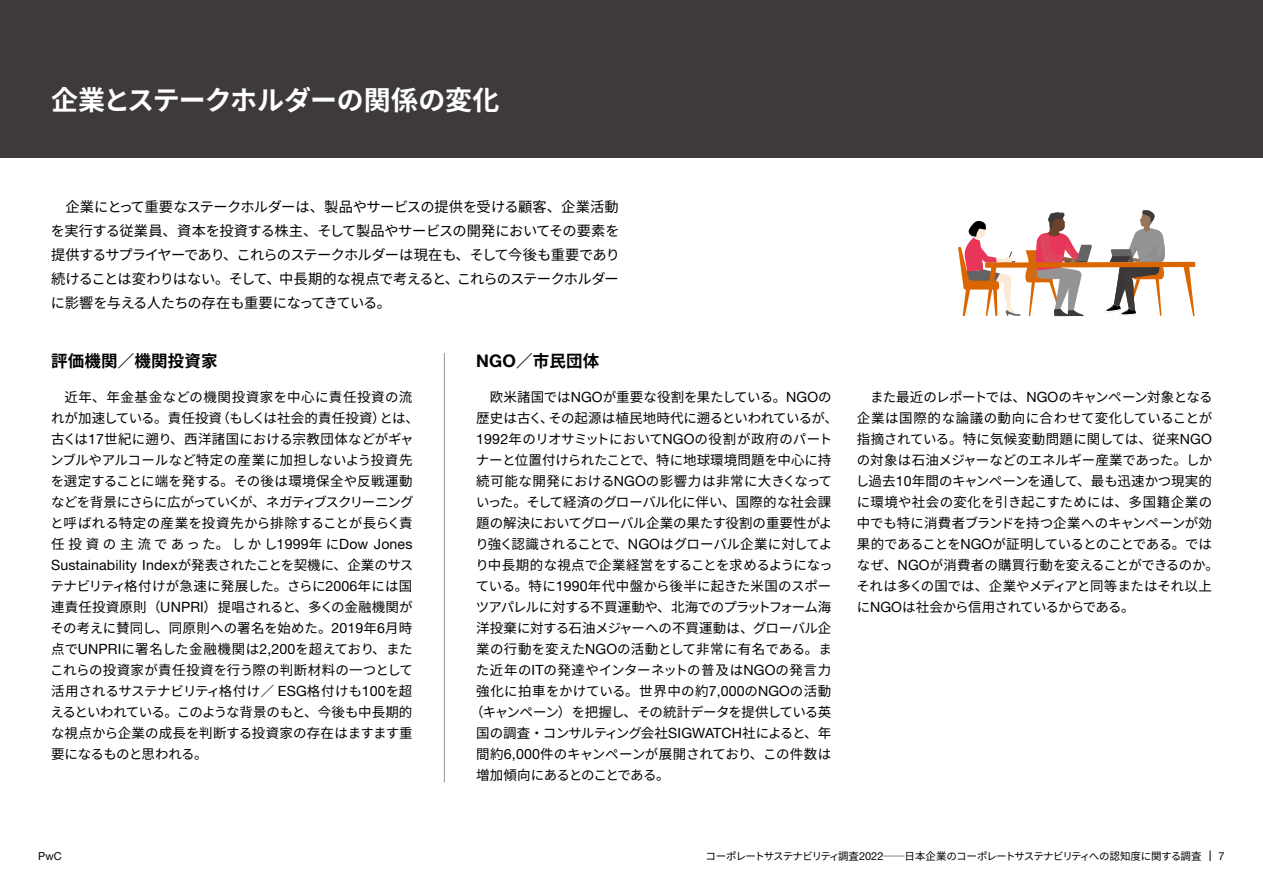
<style>
.page{position:relative;width:1263px;height:893px;background:#fff}
.page>*{position:absolute;margin:0;border:0;box-sizing:border-box;transform-origin:0 0}
.t1{font:700 27px "Noto Sans CJ Kjp";letter-spacing:-.005em;color:#fff}
.t2{font:700 16.5px "Noto Sans CJ Kjp";letter-spacing:.01em;color:#000}
.t3{font:14.25px/24px "Noto Sans CJ Kjp";letter-spacing:-.04em;color:#000;text-align:right}
.t4{font:14.1px "Helvetica Neue LT Std";letter-spacing:.01em;color:#000}
.t5{font:13.5px/21px "Noto Sans CJ Kjp";letter-spacing:-.01em;color:#000}
.t6{font:13.5px "Noto Sans CJ Kjp";letter-spacing:.01em;color:#000}
.t7{font:13.5px "Noto Sans CJ Kjp";letter-spacing:-.065em;color:#000}
.t8{font:13.5px "Noto Sans CJ Kjp";letter-spacing:.025em;color:#000}
.t9{font:13.5px/21px "Noto Sans CJ Kjp";letter-spacing:.045em;color:#000}
.t10{font:13.5px "Noto Sans CJ Kjp";letter-spacing:-.035em;color:#000}
.t11{font:13.5px "Noto Sans CJ Kjp";letter-spacing:-.06em;color:#000}
.t12{font:13.5px "Noto Sans CJ Kjp";letter-spacing:.035em;color:#000}
.t13{font:13.5px "Noto Sans CJ Kjp";letter-spacing:-.045em;color:#000}
.t14{font:13.5px "Noto Sans CJ Kjp";letter-spacing:.03em;color:#000}
.t15{font:13.5px "Noto Sans CJ Kjp";letter-spacing:.015em;color:#000}
.t16{font:13.5px "Noto Sans CJ Kjp";letter-spacing:-.05em;color:#000}
.t17{font:10.95px "Helvetica Neue LT Std";color:#000}
.t18{font:10.5px "Noto Sans CJ Kjp";letter-spacing:-.07em;color:#000}
.s1{font-family:"Helvetica Neue LT Std";font-size:14.1px}
.s2{font-family:"Noto Sans CJ Kjp";font-size:13.5px}
.s3{font-family:"Helvetica Neue";font-size:17.4px}
.s4{font-family:"Helvetica Neue LT Std";font-size:10.95px}
</style>
<div class="page">
<div style="left:0;top:0;width:1263px;height:157px;background:#3e3a39"></div>
<hr style="left:444px;top:353px;width:1px;height:429px;background:#949495">
<svg style="left:958px;top:210px;width:237px;height:106px"></svg>
<h1 class="t1" style="left:51px;top:85px;width:450px">企業とステークホルダーの関係の変化</h1>
<p class="t3" style="left:51px;top:195px;width:571px">　企業にとって重要なステークホルダーは、製品やサービスの提供を受ける顧客、企業活動を実行する従業員、資本を投資する株主、そして製品やサービスの開発においてその要素を提供するサプライヤーであり、これらのステークホルダーは現在も、そして今後も重要でありこれらのステークホルダー</p>
<p class="t3" style="left:51px;top:267px;width:410px;text-align:left">続けることは変わりはない。そして、中長期的な視点で考えると、に影響を与える人たちの存在も重要になってきている。</p>
<p class="t2" style="left:51px;top:352px;width:168px">評価機関／機関投資家</p>
<p class="t9" style="left:380px;top:386px;width:41px;text-indent:-315px">近年、年金基金などの機関投資家を中心に責任投資の流とは、</p>
<p class="t6" style="left:217px;top:410px;width:171px">（もしくは社会的責任投資）</p>
<p class="t5" style="left:50px;top:407px;width:365px">れが加速している。責任投資<br>古くは<span class="s1">17</span>世紀に遡り、西洋諸国における宗教団体などがギャンブルやアルコールなど特定の産業に加担しないよう投資先を選定することに端を発する。その後は環境保全や反戦運動などを背景にさらに広がっていくが、ネガティブスクリーニングと呼ばれる特定の産業を投資先から排除することが長らく責任投資の主流であった。しかし<span class="s1">1999</span>年に<span class="s1">Dow Jones</span></p>
<p class="t4" style="left:51px;top:556px;width:364px">Sustainability Index<span class="s2">が発表されたことを契機に、企業のサス</span></p>
<p class="t5" style="left:50px;top:575px;width:364px;text-align:justify">テナビリティ格付けが急速に発展した。さらに<span class="s1">2006</span>年には国連責任投資原則（<span class="s1">UNPRI</span>）提唱されると、多くの金融機関がその考えに賛同し、同原則への署名を始めた。<span class="s1">2019</span>年<span class="s1">6</span>月時点で<span class="s1">UNPRI</span>に署名した金融機関は<span class="s1">2,200</span>を超えており、またこれらの投資家が責任投資を行う際の判断材料の一つとして活用されるサステナビリティ格付け／ <span class="s1">ESG</span>格付けも<span class="s1">100</span>を超えるといわれている。このような背景のもと、今後も中長期的な視点から企業の成長を判断する投資家の存在はますます重要になるものと思われる。</p>
<p class="t2" style="left:476px;top:352px;width:125px"><span class="s3">NGO</span>／市民団体</p>
<p class="t5" style="left:549px;top:386px;width:291px;text-indent:-59px">欧米諸国では<span class="s1">NGO</span>が重要な役割を果たしている。<span class="s1">NGO</span>のその起源は植民地時代に遡るといわれているが、</p>
<p class="t5" style="left:476px;top:407px;width:68px">歴史は古く</p>
<p class="t6" style="left:476px;top:431px;width:358px"><span class="s1">1992</span>年のリオサミットにおいて<span class="s1">NGO</span>の役割が政府のパート</p>
<p class="t5" style="left:476px;top:449px;width:357px">ナーと位置付けられたことで、特に地球環境問題を中心に持</p>
<p class="t14" style="left:476px;top:473px;width:357px">続可能な開発における<span class="s1">NGO</span>の影響力は非常に大きくなって</p>
<p class="t5" style="left:476px;top:491px;width:357px">いった。そして経済のグローバル化に伴い、国際的な社会課</p>
<p class="t5" style="left:476px;top:512px;width:358px">題の解決においてグローバル企業の果たす役割の重要性がよ</p>
<p class="t10" style="left:475px;top:536px;width:358px">り強く認識されることで、<span class="s1">NGO</span>はグローバル企業に対してよ</p>
<p class="t5" style="left:475px;top:554px;width:359px">り中長期的な視点で企業経営をすることを求めるようになっ</p>
<p class="t6" style="left:476px;top:578px;width:357px">ている。特に<span class="s1">1990</span>年代中盤から後半に起きた米国のスポー</p>
<p class="t11" style="left:476px;top:599px;width:357px">ツアパレルに対する不買運動や、北海でのプラットフォーム海</p>
<p class="t5" style="left:476px;top:617px;width:357px">洋投棄に対する石油メジャーへの不買運動は、グローバル企</p>
<p class="t15" style="left:476px;top:641px;width:357px">業の行動を変えた<span class="s1">NGO</span>の活動として非常に有名である。ま</p>
<p class="t12" style="left:476px;top:662px;width:357px">た近年の<span class="s1">IT</span>の発達やインターネットの普及は<span class="s1">NGO</span>の発言力</p>
<p class="t8" style="left:476px;top:683px;width:357px">強化に拍車をかけている。世界中の約<span class="s1">7,000</span>の<span class="s1">NGO</span>の活動</p>
<p class="t13" style="left:470px;top:704px;width:363px">（キャンペーン）を把握し、その統計データを提供している英</p>
<p class="t7" style="left:476px;top:725px;width:357px">国の調査・コンサルティング会社<span class="s1">SIGWATCH</span>社によると、年</p>
<p class="t5" style="left:476px;top:743px;width:357px">間約<span class="s1">6,000</span>件のキャンペーンが展開されており、この件数は</p>
<p class="t16" style="left:476px;top:767px;width:195px">増加傾向にあるとのことである。</p>
<p class="t5" style="left:540px;top:407px;width:15px">、</p>
<p class="t5" style="left:856px;top:386px;width:364px;text-indent:14px">また最近のレポートでは、<span class="s1">NGO</span>のキャンペーン対象となる企業は国際的な論議の動向に合わせて変化していることが指摘されている。特に気候変動問題に関しては、従来<span class="s1">NGO</span>の対象は石油メジャーなどのエネルギー産業であった。しかし過去<span class="s1">10</span>年間のキャンペーンを通して、最も迅速かつ現実的に環境や社会の変化を引き起こすためには、多国籍企業の中でも特に消費者ブランドを持つ企業へのキャンペーンが効果的であることを<span class="s1">NGO</span>が証明しているとのことである。ではなぜ、<span class="s1">NGO</span>が消費者の購買行動を変えることができるのか。それは多くの国では、企業やメディアと同等またはそれ以上に<span class="s1">NGO</span>は社会から信用されているからである。</p>
<p class="t17" style="left:38px;top:849px;width:25px">PwC</p>
<p class="t18" style="left:705px;top:850px;width:498px">コーポレートサステナビリティ調査<span class="s4">2022</span>｜｜日本企業のコーポレートサステナビリティへの認知度に関する調査</p>
<p class="t17" style="left:1218px;top:849px;width:8px">7</p>
</div>
